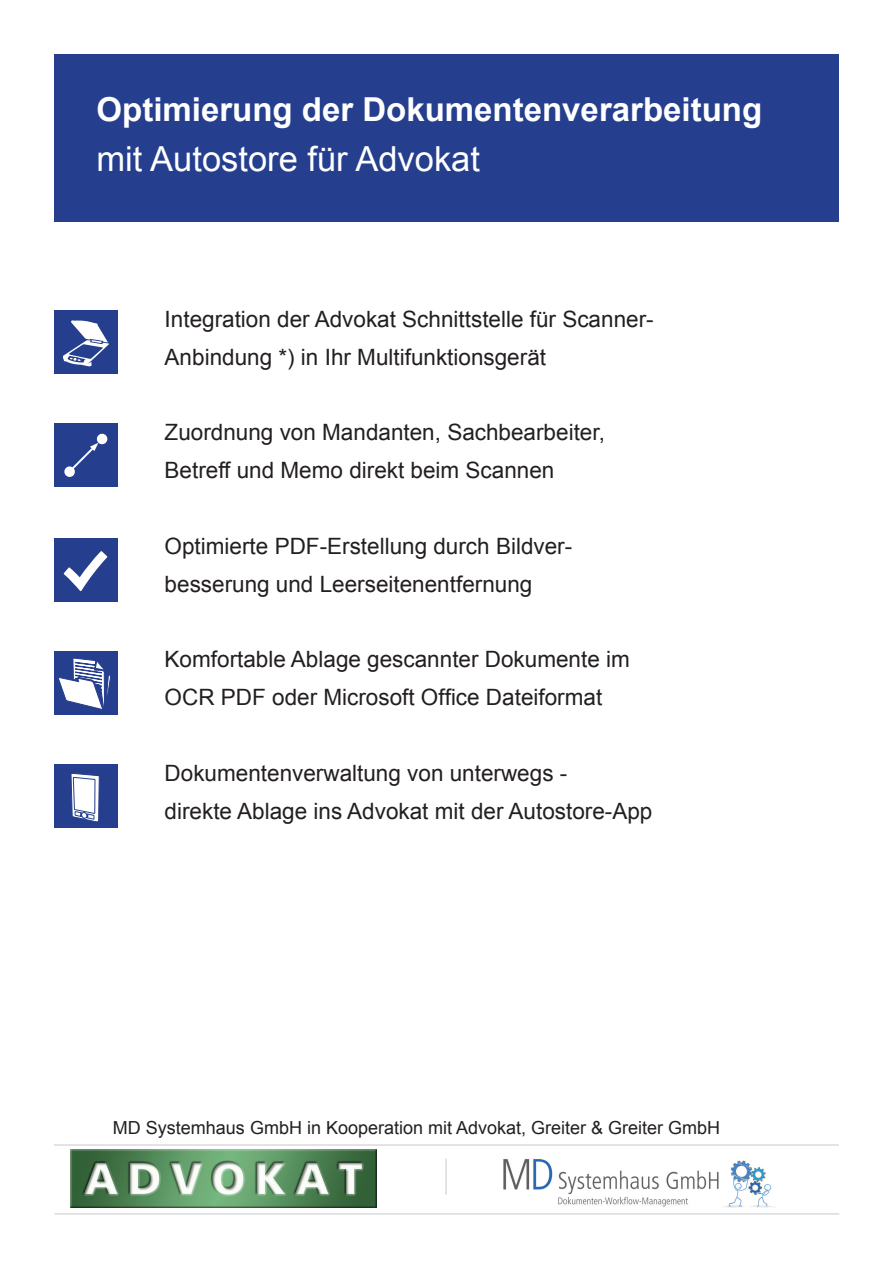
<style>
.page{position:relative;width:893px;height:1263px;background:#fff}
.page>*{position:absolute;margin:0;border:0;box-sizing:border-box;transform-origin:0 0}
.t1{font:34.5px "Arial";color:#fff}
.t2{font:700 33px "Arial";color:#fff}
.t3{font:22.5px/37.8px "Arial";color:#231f20}
.t4{font:18px "Arial";color:#231f20}
</style>
<div class="page">
<div style="left:54px;top:54px;width:785px;height:167px;background:#253f8e"></div>
<hr style="left:54px;top:1145px;width:785px;height:1px;background:#c7c8ca">
<hr style="left:54px;top:1213px;width:785px;height:1px;background:#c7c8ca">
<img style="left:503px;top:1159px;width:270px;height:49px">
<hr style="left:446px;top:1158px;width:1px;height:36px;background:#c7c8ca">
<div style="left:54px;top:764px;width:64px;height:64px;background:#253f8e"></div>
<div style="left:54px;top:310px;width:64px;height:64px;background:#253f8e"></div>
<div style="left:54px;top:423px;width:64px;height:64px;background:#253f8e"></div>
<div style="left:54px;top:538px;width:64px;height:64px;background:#253f8e"></div>
<div style="left:54px;top:651px;width:64px;height:64px;background:#253f8e"></div>
<svg style="left:63px;top:320px;width:46px;height:46px"></svg>
<svg style="left:64px;top:551px;width:43px;height:40px"></svg>
<svg style="left:58px;top:658px;width:53px;height:164px"></svg>
<svg style="left:64px;top:434px;width:43px;height:43px"></svg>
<img style="left:71px;top:1150px;width:305px;height:58px">
<h2 class="t2" style="left:97px;top:88px;width:667px">Optimierung der Dokumentenverarbeitung</h2>
<h1 class="t1" style="left:97px;top:136px;width:385px">mit Autostore für Advokat</h1>
<p class="t3" style="left:165px;top:300px;width:491px">Integration der Advokat Schnittstelle für Scanner-<br>Anbindung *) in Ihr Multifunktionsgerät</p>
<p class="t3" style="left:165px;top:414px;width:442px">Zuordnung von Mandanten, Sachbearbeiter,<br>Betreff und Memo direkt beim Scannen</p>
<p class="t3" style="left:165px;top:527px;width:409px">Optimierte PDF-Erstellung durch Bildver&shy;besserung und Leerseitenentfernung</p>
<p class="t3" style="left:165px;top:641px;width:467px">Komfortable Ablage gescannter Dokumente im<br>OCR PDF oder Microsoft Office Dateiformat</p>
<p class="t3" style="left:165px;top:754px;width:489px">Dokumentenverwaltung von unterwegs -<br>direkte Ablage ins Advokat mit der Autostore-App</p>
<p class="t4" style="left:113px;top:1116px;width:609px">MD Systemhaus GmbH in Kooperation mit Advokat, Greiter &amp; Greiter GmbH</p>
</div>
